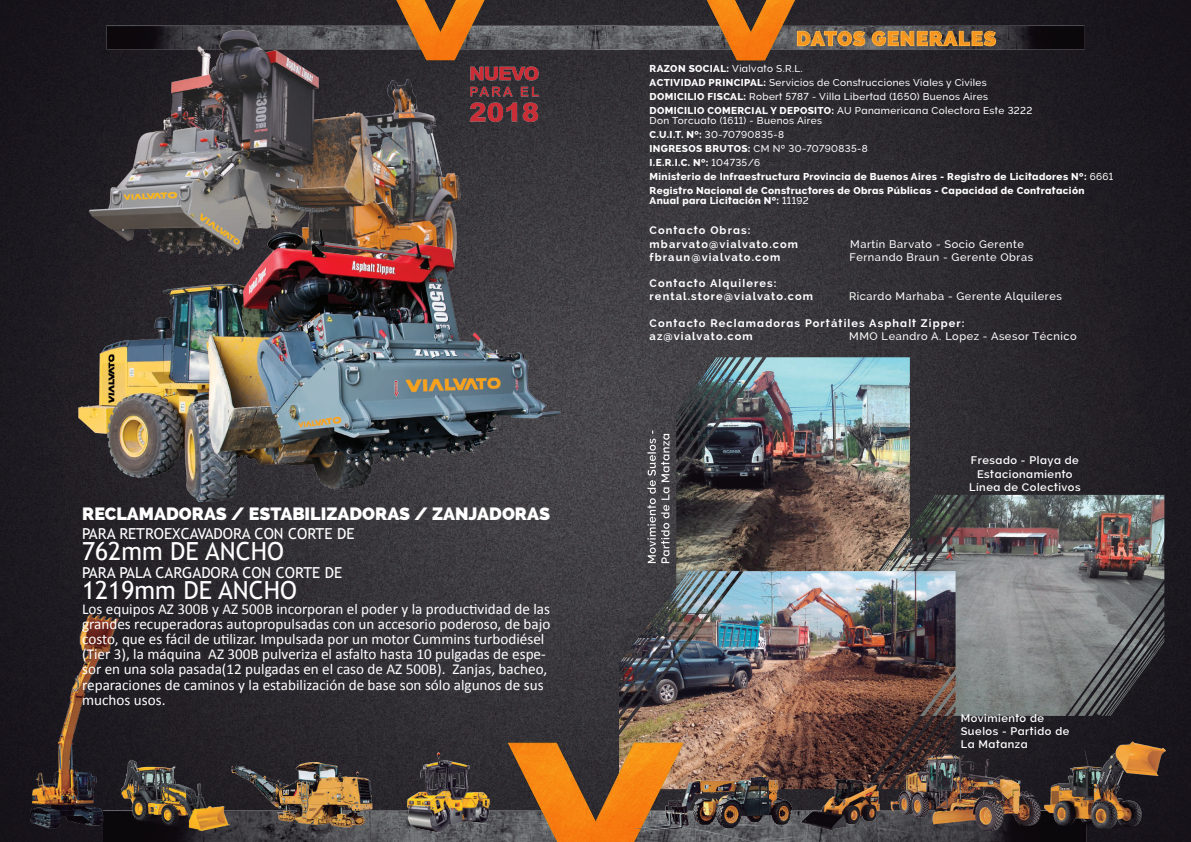
<style>
.page{position:relative;width:1191px;height:842px;background:#fff}
.page>*{position:absolute;margin:0;border:0;box-sizing:border-box;transform-origin:0 0}
.t1{font:24.9px "Trebuchet MS";color:#fff}
.t2{font:800 20px "Raleway";letter-spacing:.05em;color:#f7951d}
.t3{font:800 17.8px "Raleway";color:#fff}
.t4{font:15.1px/15.1px "Calibri";color:#fff}
.t5{font:15.1px "Trebuchet MS";color:#fff}
.t6{font:700 11px/13.2px "Raleway";letter-spacing:.1em;color:#fff}
.t7{font:500 11px "Raleway";letter-spacing:.05em;color:#fff}
.t8{font:600 11px/13.2px "Raleway";letter-spacing:.05em;color:#fff}
.t9{font:800 10px/14px "Raleway";letter-spacing:.035em;color:#fff}
.t10{font:500 10px/14px "Raleway";letter-spacing:.035em;color:#fff}
.s1{font-weight:800}
.s2{font-weight:500}
</style>
<div class="page">
<img style="left:0;top:0;width:1191px;height:842px">
<img style="left:676px;top:357px;width:234px;height:214px">
<img style="left:879px;top:495px;width:285px;height:221px">
<img style="left:619px;top:571px;width:336px;height:190px">
<img style="left:103px;top:761px;width:983px;height:81px">
<svg style="left:508px;top:743px;width:124px;height:99px;background:#a76526"></svg>
<img style="left:225px;top:736px;width:155px;height:106px">
<img style="left:122px;top:757px;width:107px;height:77px">
<img style="left:0;top:613px;width:227px;height:216px">
<img style="left:388px;top:741px;width:122px;height:92px">
<img style="left:632px;top:737px;width:164px;height:105px">
<img style="left:795px;top:772px;width:89px;height:65px">
<img style="left:1045px;top:741px;width:122px;height:90px">
<img style="left:885px;top:733px;width:160px;height:109px">
<img style="left:647px;top:405px;width:36px;height:158px">
<img style="left:93px;top:0;width:679px;height:117px">
<img style="left:461px;top:0;width:730px;height:96px">
<svg style="left:871px;top:31px;width:125px;height:15px;background:#836b4a"></svg>
<svg style="left:390px;top:0;width:101px;height:60px;background:#905c2a"></svg>
<svg style="left:700px;top:0;width:165px;height:60px;background:#7b5431"></svg>
<img style="left:71px;top:29px;width:390px;height:200px">
<img style="left:62px;top:229px;width:514px;height:343px">
<img style="left:467px;top:57px;width:74px;height:81px">
<p class="t3" style="left:82px;top:504px;width:469px">RECLAMADORAS / ESTABILIZADORAS / ZANJADORAS</p>
<p class="t5" style="left:82px;top:524px;width:274px">PARA RETROEXCAVADORA CON CORTE DE</p>
<h1 class="t1" style="left:82px;top:536px;width:203px">762mm DE ANCHO</h1>
<p class="t5" style="left:82px;top:564px;width:261px">PARA PALA CARGADORA CON CORTE DE</p>
<h1 class="t1" style="left:82px;top:576px;width:216px">1219mm DE ANCHO</h1>
<p class="t4" style="left:82px;top:601px;width:470px">Los equipos AZ 300B y AZ 500B incorporan el poder y la productividad de las grandes recuperadoras autopropulsadas con un accesorio poderoso, de bajo costo, que es fácil de utilizar. Impulsada por un motor Cummins turbodiésel (Tier 3), la máquina AZ 300B pulveriza el asfalto hasta 10 pulgadas de espe&shy;sor en una sola pasada(12 pulgadas en el caso de AZ 500B). Zanjas, bacheo, reparaciones de caminos y la estabilización de base son sólo algunos de sus muchos usos.</p>
<h2 class="t2" style="left:796px;top:27px;width:201px">DATOS GENERALES</h2>
<p class="t10" style="left:649px;top:62px;width:384px"><span class="s1">RAZON SOCIAL:</span> Vialvato S.R.L.<br><span class="s1">ACTIVIDAD PRINCIPAL:</span> Servicios de Construcciones Viales y Civiles <span class="s1">DOMICILIO FISCAL:</span> Robert 5787 - Villa Libertad (1650) Buenos Aires <span class="s1">DOMICILIO COMERCIAL Y DEPOSITO:</span> AU Panamericana Colectora Este 3222</p>
<p class="t9" style="left:649px;top:114px;width:465px"><span class="s2">Don Torcuato (1611) - Buenos Aires<br></span>C.U.I.T. Nº: <span class="s2">30-70790835-8<br></span>INGRESOS BRUTOS: <span class="s2">CM Nº 30-70790835-8<br></span>I.E.R.I.C. Nº: <span class="s2">104735/6<br></span>Ministerio de Infraestructura Provincia de Buenos Aires - Registro de Licitadores Nº: <span class="s2">6661<br></span>Registro Nacional de Constructores de Obras Públicas - Capacidad de Contratación</p>
<p class="t9" style="left:649px;top:194px;width:161px">Anual para Licitación Nº: <span class="s2">11192</span></p>
<p class="t6" style="left:649px;top:224px;width:150px">Contacto Obras: mbarvato@vialvato.com</p>
<p class="t7" style="left:850px;top:237px;width:175px">Martín Barvato - Socio Gerente</p>
<p class="t6" style="left:649px;top:250px;width:132px">fbraun@vialvato.com</p>
<p class="t7" style="left:849px;top:251px;width:185px">Fernando Braun - Gerente Obras</p>
<p class="t6" style="left:649px;top:277px;width:165px">Contacto Alquileres: rental.store@vialvato.com</p>
<p class="t7" style="left:849px;top:290px;width:214px">Ricardo Marhaba - Gerente Alquileres</p>
<p class="t6" style="left:649px;top:316px;width:316px">Contacto Reclamadoras Portátiles Asphalt Zipper: az@vialvato.com</p>
<p class="t7" style="left:849px;top:330px;width:229px">MMO Leandro A. Lopez - Asesor Técnico</p>
<p class="t8" style="left:969px;top:454px;width:113px;text-align:center">Fresado - Playa de<br>Estacionamiento<br>Línea de Colectivos</p>
<p class="t8" style="left:960px;top:711px;width:110px">Movimiento de<br>Suelos - Partido de<br>La Matanza</p>
</div>
